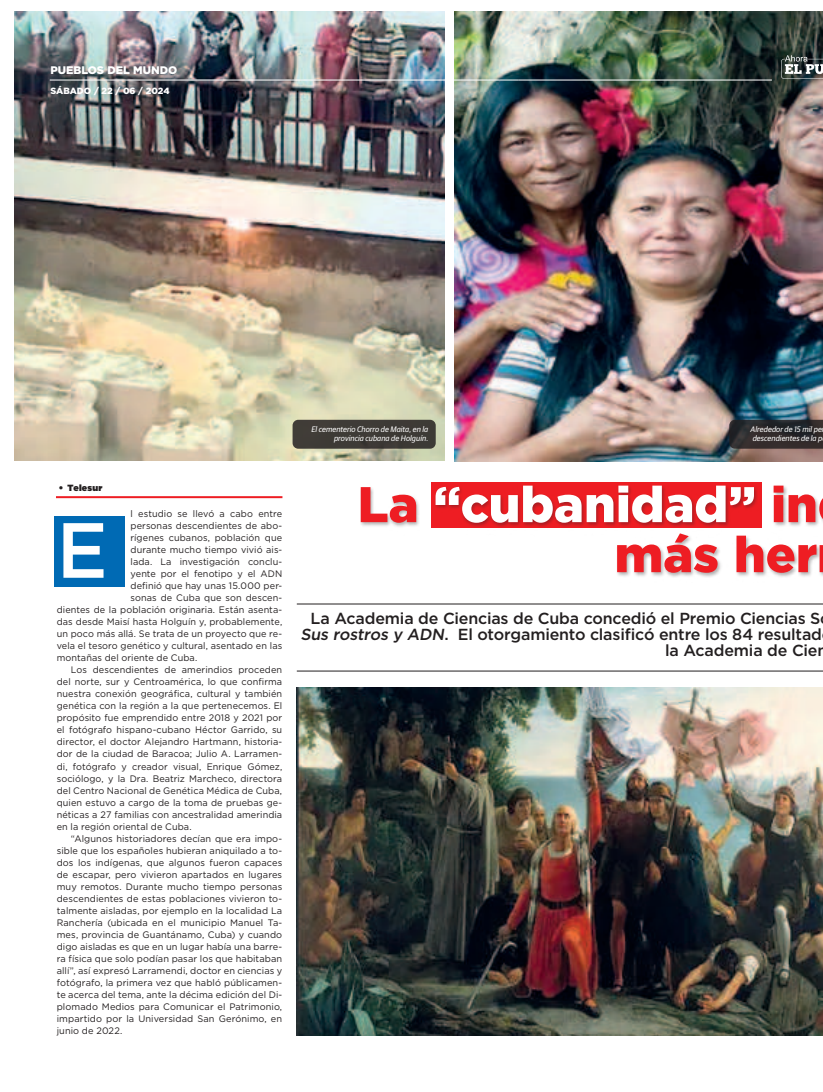
<style>
.page{position:relative;width:823px;height:1092px;background:#fff}
.page>*{position:absolute;margin:0;border:0;box-sizing:border-box;transform-origin:0 0}
.t1{font:500 78px "Gotham";color:#fff}
.t2{font:900 50px/50px "Gotham";color:#fff;text-align:right}
.t3{font:500 16px "Gotham";letter-spacing:-.01em;color:#231f20}
.t4{font:900 11px "Gotham";color:#fff}
.t5{font:9.4px "Gotham";letter-spacing:.01em;color:#231f20}
.t6{font:900 9px "Gotham";color:#fff}
.t7{font:900 9px "Gotham";letter-spacing:.02em;color:#231f20}
.t8{font:italic 8px/9px "Guardian Sans";letter-spacing:.005em;color:#fff;text-align:right}
.s1{font-family:"Swift";font-weight:400}
.s2{color:#ee1d23}
.s3{font-style:italic}
</style>
<div class="page">
<img style="left:15px;top:11px;width:429px;height:450px">
<img style="left:454px;top:11px;width:368px;height:450px">
<hr style="left:518px;top:80px;width:253px;height:1px;background:#fff">
<hr style="left:50px;top:80px;width:468px;height:1px;background:#fff">
<svg style="left:780px;top:55px;width:42px;height:24px"></svg>
<div style="left:431px;top:482px;width:330px;height:45px;background:#ee1d23"></div>
<img style="left:296px;top:687px;width:526px;height:348px">
<hr style="left:296px;top:603px;width:526px;height:1px;background:#231f20">
<hr style="left:296px;top:670px;width:526px;height:1px;background:#231f20">
<hr style="left:56px;top:496px;width:226px;height:2px;background:#ee1d23">
<div style="left:54px;top:515px;width:71px;height:71px;background:#006ab4"></div>
<div style="left:360px;top:483px;width:462px;height:101px;background:#231f20;opacity:.35"></div>
<div style="left:292px;top:420px;width:143px;height:28px;background:#3e3a36;border-radius:6px"></div>
<svg style="left:728px;top:420px;width:94px;height:28px"></svg>
<p class="t4" style="left:50px;top:65px;width:128px">PUEBLOS DEL MUNDO</p>
<p class="t6" style="left:50px;top:85px;width:121px">SÁBADO / 22 / 06 / 2024</p>
<p class="t7" style="left:59px;top:482px;width:45px"><span class="s1">•</span> Telesur</p>
<h1 class="t1" style="left:56px;top:506px;width:53px">E</h1>
<p class="t5" style="left:130px;top:510px;width:153px">l estudio se llevó a cabo entre</p>
<p class="t5" style="left:130px;top:522px;width:153px">personas descendientes de abo-</p>
<p class="t5" style="left:130px;top:534px;width:153px">rígenes cubanos, población que</p>
<p class="t5" style="left:130px;top:546px;width:153px">durante mucho tiempo vivió ais-</p>
<p class="t5" style="left:130px;top:558px;width:153px">lada. La investigación conclu-</p>
<p class="t5" style="left:130px;top:570px;width:153px">yente por el fenotipo y el ADN</p>
<p class="t5" style="left:130px;top:582px;width:153px">definió que hay unas 15.000 per-</p>
<p class="t5" style="left:130px;top:594px;width:153px">sonas de Cuba que son descen-</p>
<p class="t5" style="left:57px;top:606px;width:227px">dientes de la población originaria. Están asenta-</p>
<p class="t5" style="left:57px;top:618px;width:227px">das desde Maisí hasta Holguín y, probablemente,</p>
<p class="t5" style="left:57px;top:630px;width:227px">un poco más allá. Se trata de un proyecto que re-</p>
<p class="t5" style="left:57px;top:642px;width:227px">vela el tesoro genético y cultural, asentado en las</p>
<p class="t5" style="left:57px;top:654px;width:142px">montañas del oriente de Cuba.</p>
<p class="t5" style="left:71px;top:666px;width:213px">Los descendientes de amerindios proceden</p>
<p class="t5" style="left:57px;top:678px;width:227px">del norte, sur y Centroamérica, lo que confirma</p>
<p class="t5" style="left:57px;top:690px;width:227px">nuestra conexión geográfica, cultural y también</p>
<p class="t5" style="left:57px;top:702px;width:227px">genética con la región a la que pertenecemos. El</p>
<p class="t5" style="left:57px;top:714px;width:227px">propósito fue emprendido entre 2018 y 2021 por</p>
<p class="t5" style="left:57px;top:726px;width:227px">el fotógrafo hispano-cubano Héctor Garrido, su</p>
<p class="t5" style="left:57px;top:738px;width:227px">director, el doctor Alejandro Hartmann, historia-</p>
<p class="t5" style="left:57px;top:750px;width:227px">dor de la ciudad de Baracoa; Julio A. Larramen-</p>
<p class="t5" style="left:57px;top:762px;width:227px">di, fotógrafo y creador visual, Enrique Gómez,</p>
<p class="t5" style="left:57px;top:774px;width:227px">sociólogo, y la Dra. Beatriz Marcheco, directora</p>
<p class="t5" style="left:57px;top:786px;width:227px">del Centro Nacional de Genética Médica de Cuba,</p>
<p class="t5" style="left:57px;top:798px;width:227px">quien estuvo a cargo de la toma de pruebas ge-</p>
<p class="t5" style="left:57px;top:810px;width:227px">néticas a 27 familias con ancestralidad amerindia</p>
<p class="t5" style="left:57px;top:822px;width:136px">en la región oriental de Cuba.</p>
<p class="t5" style="left:71px;top:834px;width:213px">“Algunos historiadores decían que era impo-</p>
<p class="t5" style="left:57px;top:846px;width:227px">sible que los españoles hubieran aniquilado a to-</p>
<p class="t5" style="left:57px;top:858px;width:227px">dos los indígenas, que algunos fueron capaces</p>
<p class="t5" style="left:57px;top:870px;width:227px">de escapar, pero vivieron apartados en lugares</p>
<p class="t5" style="left:57px;top:882px;width:227px">muy remotos. Durante mucho tiempo personas</p>
<p class="t5" style="left:57px;top:894px;width:227px">descendientes de estas poblaciones vivieron to-</p>
<p class="t5" style="left:57px;top:906px;width:227px">talmente aisladas, por ejemplo en la localidad La</p>
<p class="t5" style="left:57px;top:918px;width:227px">Ranchería (ubicada en el municipio Manuel Ta-</p>
<p class="t5" style="left:57px;top:930px;width:227px">mes, provincia de Guantánamo, Cuba) y cuando</p>
<p class="t5" style="left:57px;top:942px;width:227px">digo aisladas es que en un lugar había una barre-</p>
<p class="t5" style="left:57px;top:954px;width:227px">ra física que solo podían pasar los que habitaban</p>
<p class="t5" style="left:57px;top:966px;width:227px">allí”, así expresó Larramendi, doctor en ciencias y</p>
<p class="t5" style="left:57px;top:978px;width:227px">fotógrafo, la primera vez que habló públicamen-</p>
<p class="t5" style="left:57px;top:990px;width:227px">te acerca del tema, ante la décima edición del Di-</p>
<p class="t5" style="left:57px;top:1002px;width:227px">plomado Medios para Comunicar el Patrimonio,</p>
<p class="t5" style="left:57px;top:1014px;width:227px">impartido por la Universidad San Gerónimo, en</p>
<p class="t5" style="left:57px;top:1026px;width:67px">junio de 2022.</p>
<p class="t8" style="left:311px;top:425px;width:118px">El cementerio Chorro de Maita, en la provincia cubana de Holguín.</p>
<p class="t8" style="left:750px;top:425px;width:73px;text-align:left">Alrededor de 15 mil pe descendientes de la p</p>
<h2 class="t2" style="left:357px;top:482px;width:461px"><span class="s2">La</span> “cubanidad” <span class="s2">in más her</span></h2>
<h3 class="t3" style="left:310px;top:609px;width:511px">La Academia de Ciencias de Cuba concedió el Premio Ciencias S</h3>
<h3 class="t3" style="left:300px;top:625px;width:523px"><span class="s3">Sus rostros y ADN</span>. El otorgamiento clasificó entre los 84 resultad</h3>
<h3 class="t3" style="left:664px;top:641px;width:164px">la Academia de Cien</h3>
</div>
